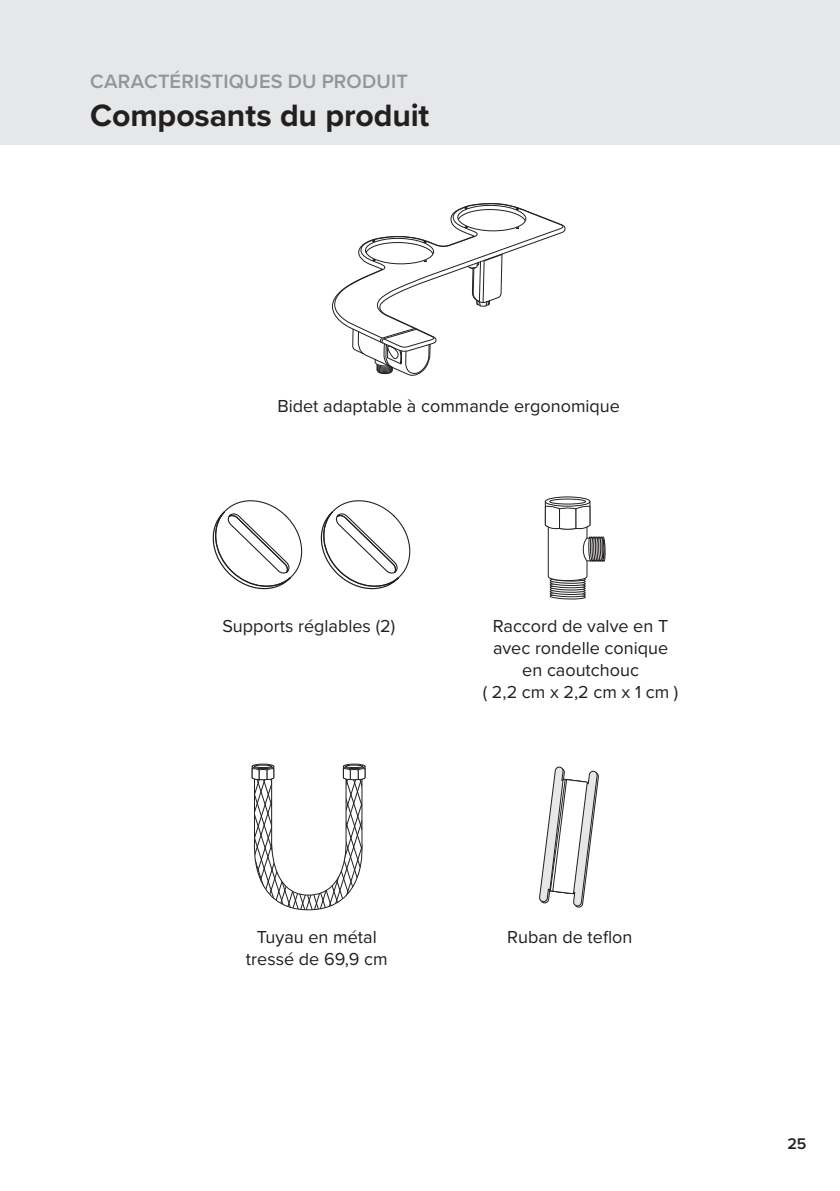
<style>
.page{position:relative;width:840px;height:1191px;background:#fff}
.page>*{position:absolute;margin:0;border:0;box-sizing:border-box;transform-origin:0 0}
.PAGE_HEADER_Large{font:700 32px "Proxima Nova";letter-spacing:-.005em;color:#231f20}
.PAGE_HEADER_Small{font:600 20px "Proxima Nova";letter-spacing:.01em;color:#939598}
.t1{font:18px/22px "Proxima Nova";color:#231f20;text-align:center}
.t2{font:600 16px "Proxima Nova";color:#231f20}
</style>
<div class="page">
<div style="left:0;top:0;width:839px;height:144px;background:#e6e7e9"></div>
<svg style="left:332px;top:203px;width:233px;height:173px"></svg>
<svg style="left:212px;top:500px;width:91px;height:90px"></svg>
<svg style="left:320px;top:500px;width:91px;height:90px"></svg>
<svg style="left:550px;top:594px;width:35px;height:5px"></svg>
<div style="left:549px;top:593px;width:36px;height:7px;border:1px solid #231f20;border-radius:50%"></div>
<svg style="left:550px;top:592px;width:35px;height:5px"></svg>
<div style="left:549px;top:591px;width:36px;height:6px;border:1px solid #231f20;border-radius:50%"></div>
<svg style="left:550px;top:589px;width:35px;height:6px"></svg>
<div style="left:549px;top:589px;width:36px;height:6px;border:1px solid #231f20;border-radius:50%"></div>
<svg style="left:550px;top:587px;width:35px;height:5px"></svg>
<div style="left:549px;top:587px;width:36px;height:6px;border:1px solid #231f20;border-radius:50%"></div>
<svg style="left:550px;top:585px;width:35px;height:5px"></svg>
<div style="left:549px;top:584px;width:36px;height:7px;border:1px solid #231f20;border-radius:50%"></div>
<svg style="left:550px;top:583px;width:35px;height:5px"></svg>
<div style="left:549px;top:582px;width:36px;height:6px;border:1px solid #231f20;border-radius:50%"></div>
<svg style="left:550px;top:580px;width:35px;height:6px"></svg>
<div style="left:549px;top:580px;width:36px;height:6px;border:1px solid #231f20;border-radius:50%"></div>
<svg style="left:550px;top:578px;width:35px;height:5px"></svg>
<div style="left:549px;top:578px;width:36px;height:6px;border:1px solid #231f20;border-radius:50%"></div>
<div style="left:549px;top:575px;width:36px;height:7px;border:1px solid #231f20;border-radius:50%"></div>
<div style="left:589px;top:536px;width:5px;height:26px;border:1px solid #231f20;border-radius:50%"></div>
<div style="left:591px;top:536px;width:4px;height:26px;border:1px solid #231f20;border-radius:50%"></div>
<hr style="left:593px;top:537px;width:3px;height:24px;background:#fff;border-radius:50%">
<div style="left:592px;top:536px;width:5px;height:26px;border:1px solid #231f20;border-radius:50%"></div>
<div style="left:594px;top:536px;width:5px;height:26px;border:1px solid #231f20;border-radius:50%"></div>
<div style="left:596px;top:536px;width:4px;height:26px;border:1px solid #231f20;border-radius:50%"></div>
<div style="left:597px;top:536px;width:5px;height:26px;border:1px solid #231f20;border-radius:50%"></div>
<div style="left:599px;top:536px;width:4px;height:26px;border:1px solid #231f20;border-radius:50%"></div>
<div style="left:601px;top:536px;width:4px;height:26px;border:1px solid #231f20;border-radius:50%"></div>
<div style="left:602px;top:539px;width:2px;height:20px;border:1px solid #231f20;border-radius:50%"></div>
<div style="left:549px;top:498px;width:36px;height:6px;border:1px solid #231f20;border-radius:50%"></div>
<div style="left:544px;top:496px;width:46px;height:10px;border:1px solid #231f20;border-radius:50%"></div>
<svg style="left:544px;top:500px;width:46px;height:81px"></svg>
<div style="left:251px;top:763px;width:23px;height:6px;border:1px solid #231f20;border-radius:50%"></div>
<div style="left:343px;top:763px;width:22px;height:6px;border:1px solid #231f20;border-radius:50%"></div>
<svg style="left:251px;top:765px;width:115px;height:145px"></svg>
<svg style="left:539px;top:766px;width:60px;height:142px"></svg>
<p class="PAGE_HEADER_Small" style="left:90px;top:66px;width:319px">CARACTÉRISTIQUES DU PRODUIT</p>
<p class="PAGE_HEADER_Large" style="left:90px;top:92px;width:341px">Composants du produit</p>
<p class="t1" style="left:277px;top:394px;width:344px">Bidet adaptable à commande ergonomique</p>
<p class="t1" style="left:222px;top:614px;width:174px">Supports réglables (2)</p>
<p class="t1" style="left:482px;top:614px;width:197px">Raccord de valve en T avec rondelle conique en caoutchouc<br>( 2,2 cm x 2,2 cm x 1 cm )</p>
<p class="t1" style="left:257px;top:925px;width:121px">Tuyau en métal</p>
<p class="t1" style="left:246px;top:947px;width:143px">tressé de 69,9 cm</p>
<p class="t1" style="left:507px;top:925px;width:127px">Ruban de teflon</p>
<p class="t2" style="left:786px;top:1131px;width:21px">25</p>
</div>
